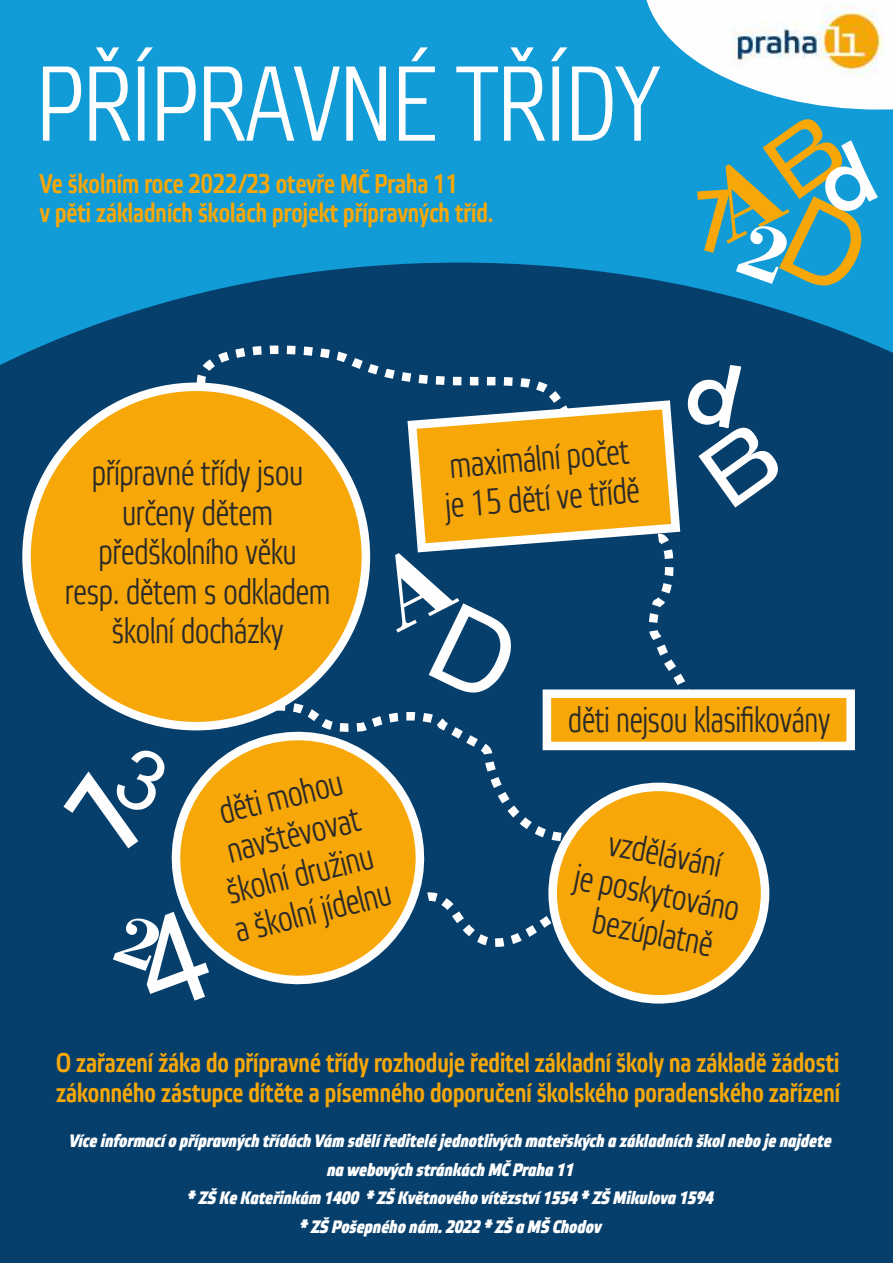
<style>
.page{position:relative;width:893px;height:1263px;background:#119bd7}
.page>*{position:absolute;margin:0;border:0;box-sizing:border-box;transform-origin:0 0}
.t1{font:106.35px "Etelka Narrow Light Pro";color:#fefefe}
.t2{font:36px/39.6px "Etelka Narrow Light Pro";color:#2b2a29;text-align:center}
.t3{font:27px/29.8px "Etelka Narrow Medium Pro";color:#f7a707}
.t4{font:italic 700 18px/28.7px "Etelka Narrow Medium Pro";color:#fefefe;text-align:center}
</style>
<div class="page">
<div style="left:0;top:264px;width:893px;height:999px;background:#063f6c"></div>
<div style="left:268px;top:698px;width:348px;height:146px;background:#063f6c"></div>
<div style="left:548px;top:783px;width:221px;height:220px;background:#f7a707;border:9px solid #fefefe;border-radius:50%"></div>
<div style="left:22px;top:383px;width:348px;height:347px;background:#f7a707;border:9px solid #fefefe;border-radius:50%"></div>
<svg style="left:403px;top:262px;width:282px;height:295px;background:#817a48"></svg>
<svg style="left:538px;top:531px;width:321px;height:223px;background:#4b6669"></svg>
<svg style="left:153px;top:723px;width:290px;height:280px;background:#a98d3f"></svg>
<svg style="left:194px;top:338px;width:376px;height:86px;background:#375e74"></svg>
<svg style="left:298px;top:884px;width:263px;height:73px;background:#777854"></svg>
<div style="left:365px;top:538px;width:158px;height:165px;background:#063f6c"></div>
<div style="left:684px;top:357px;width:100px;height:151px;background:#063f6c"></div>
<div style="left:54px;top:744px;width:119px;height:121px;background:#063f6c"></div>
<svg style="left:113px;top:906px;width:104px;height:108px;background:#1b4b6c"></svg>
<svg style="left:643px;top:0;width:250px;height:296px"></svg>
<h1 class="t1" style="left:36px;top:64px;width:624px">PŘÍPRAVNÉ TŘÍDY</h1>
<p class="t3" style="left:40px;top:170px;width:455px">Ve školním roce 2022/23 otevře MČ Praha 11<br>v pěti základních školách projekt přípravných tříd.</p>
<h2 class="t2" style="left:65px;top:456px;width:266px">přípravné třídy jsou určeny dětem předškolního věku<br>resp. dětem s odkladem školní docházky</h2>
<h2 class="t2" style="left:202px;top:799px;width:161px;rotate:-14deg">děti mohou navštěvovat školní družinu a školní jídelnu</h2>
<h2 class="t2" style="left:441px;top:450px;width:196px;text-align:left;rotate:-5deg">maximální počet je 15 dětí ve třídě</h2>
<h2 class="t2" style="left:568px;top:702px;width:263px">děti nejsou klasifikovány</h2>
<h2 class="t2" style="left:586px;top:821px;width:169px;rotate:11deg">vzdělávání<br>je poskytováno bezúplatně</h2>
<p class="t3" style="left:56px;top:1050px;width:785px">O zařazení žáka do přípravné třídy rozhoduje ředitel základní školy na základě žádosti zákonného zástupce dítěte a písemného doporučení školského poradenského zařízení</p>
<p class="t4" style="left:69px;top:1128px;width:764px">Více informací o přípravných třídách Vám sdělí ředitelé jednotlivých mateřských a základních škol nebo je najdete na webových stránkách MČ Praha 11<br>* ZŠ Ke Kateřinkám 1400 * ZŠ Květnového vítězství 1554 * ZŠ Mikulova 1594<br>* ZŠ Pošepného nám. 2022 * ZŠ a MŠ Chodov</p>
</div>
